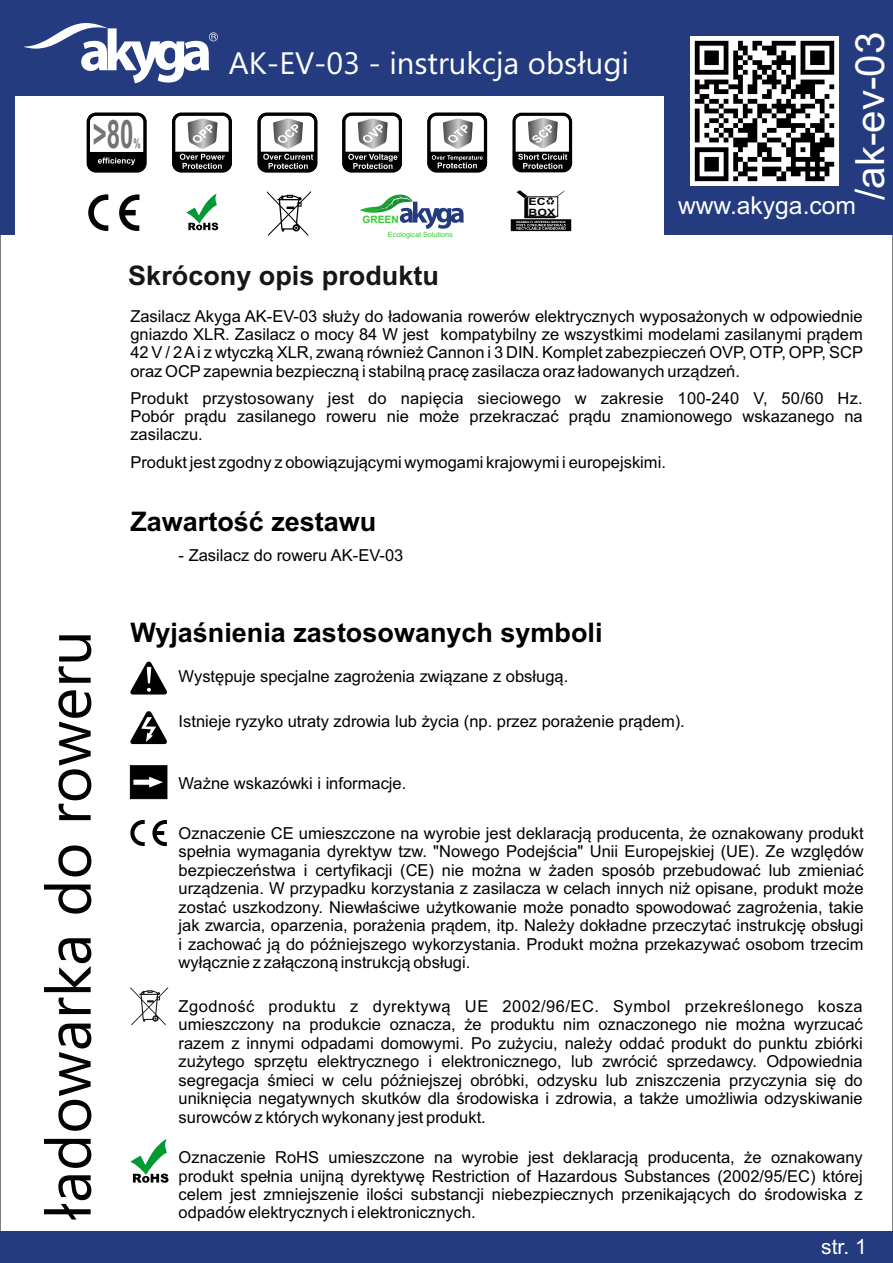
<style>
.page{position:relative;width:893px;height:1263px;background:#fff}
.page>*{position:absolute;margin:0;border:0;box-sizing:border-box;transform-origin:0 0}
.t1{font:63px "Ebrima";color:#030303}
.t2{font:40.35px "Arial";color:#fff}
.t3{font:700 39.3px "Arial";color:#737373;scale:.61 1}
.t4{font:31.05px "Ebrima";color:#fff}
.t5{font:700 27px "Arial";color:#000}
.t6{font:700 27px "Arial";color:#151616}
.t7{font:24.6px "Arial";color:#fff}
.t8{font:21px "Arial";color:#fff}
.t9{font:16.5px/18.5px "Arial";color:#000;text-align:justify}
.t10{font:700 13.35px "Arial";color:#737373;scale:.61 1}
.t11{font:700 10.2px "Arial";color:#3c3}
.t12{font:700 10.05px/11.2px "Arial";color:#030303;scale:1.23 1}
.t13{font:7.2px "Arial";color:#3c3}
</style>
<div class="page">
<div style="left:0;top:0;width:893px;height:235px;background:#243b80"></div>
<div style="left:16px;top:96px;width:648px;height:149px;background:#fff"></div>
<div style="left:512px;top:113px;width:60px;height:59px;background:#fff;border:3px solid #000;border-radius:8px"></div>
<div style="left:427px;top:113px;width:60px;height:59px;background:#fff;border:3px solid #000;border-radius:8px"></div>
<svg style="left:429px;top:118px;width:56px;height:53px"></svg>
<svg style="left:514px;top:118px;width:56px;height:53px"></svg>
<div style="left:172px;top:113px;width:60px;height:59px;background:#fff;border:3px solid #000;border-radius:8px"></div>
<div style="left:258px;top:113px;width:59px;height:59px;background:#fff;border:3px solid #000;border-radius:8px"></div>
<div style="left:342px;top:113px;width:60px;height:59px;background:#fff;border:3px solid #000;border-radius:8px"></div>
<svg style="left:174px;top:118px;width:56px;height:53px"></svg>
<svg style="left:259px;top:118px;width:57px;height:53px"></svg>
<svg style="left:344px;top:118px;width:56px;height:53px"></svg>
<div style="left:87px;top:113px;width:59px;height:59px;background:#fff;border:3px solid #000;border-radius:8px"></div>
<svg style="left:88px;top:152px;width:57px;height:19px"></svg>
<svg style="left:23px;top:23px;width:195px;height:60px"></svg>
<svg style="left:130px;top:662px;width:37px;height:32px"></svg>
<svg style="left:130px;top:711px;width:37px;height:33px"></svg>
<svg style="left:130px;top:765px;width:38px;height:34px"></svg>
<svg style="left:130px;top:987px;width:38px;height:38px"></svg>
<div style="left:0;top:1231px;width:893px;height:31px;background:#243b80"></div>
<svg style="left:152px;top:820px;width:15px;height:26px"></svg>
<svg style="left:130px;top:820px;width:15px;height:26px"></svg>
<svg style="left:186px;top:194px;width:33px;height:37px"></svg>
<svg style="left:119px;top:194px;width:20px;height:37px"></svg>
<svg style="left:88px;top:194px;width:20px;height:37px"></svg>
<svg style="left:511px;top:190px;width:60px;height:41px"></svg>
<svg style="left:360px;top:194px;width:104px;height:35px"></svg>
<svg style="left:267px;top:191px;width:44px;height:45px"></svg>
<svg style="left:130px;top:1139px;width:39px;height:44px"></svg>
<img style="left:690px;top:37px;width:148px;height:149px">
<h3 class="t3" style="left:93px;top:119px;width:68px">&gt;80</h3>
<p class="t10" style="left:134px;top:138px;width:13px">%</p>
<h3 class="t4" style="left:229px;top:51px;width:402px">AK-EV-03 - instrukcja obsługi</h3>
<p class="t11" style="left:363px;top:215px;width:38px">GREEN</p>
<p class="t13" style="left:388px;top:232px;width:66px">Ecological Solutions</p>
<p class="t12" style="left:529px;top:196px;width:23px">EC<br>BOX</p>
<h3 class="t6" style="left:128px;top:265px;width:312px">Skrócony opis produktu</h3>
<h2 class="t2" style="left:855px;top:200px;width:169px;rotate:-90deg">/ak-ev-03</h2>
<h3 class="t7" style="left:678px;top:196px;width:180px">www.akyga.com</h3>
<p class="t9" style="left:130px;top:308px;width:734px">Zasilacz Akyga AK-EV-03 służy do ładowania rowerów elektrycznych wyposażonych w odpowiednie gniazdo XLR. Zasilacz o mocy 84 W jest kompatybilny ze wszystkimi modelami zasilanymi prądem 42 V / 2 Ai z wtyczką XLR, zwaną również Cannon i 3 DIN. Komplet zabezpieczeń OVP, OTP, OPP, SCP oraz OCPzapewnia bezpieczną i stabilną pracę zasilacza oraz ładowanych urządzeń.</p>
<p class="t9" style="left:130px;top:390px;width:734px">Produkt przystosowany jest do napięcia sieciowego w zakresie 100-240 V, 50/60 Hz.<br>Pobór prądu zasilanego roweru nie może przekraczać prądu znamionowego wskazanego na zasilaczu.</p>
<h1 class="t1" style="left:45px;top:1220px;width:591px;rotate:-90deg">ładowarka do roweru</h1>
<p class="t9" style="left:130px;top:454px;width:537px">Produkt jest zgodny z obowiązującymi wymogami krajowymi i europejskimi.</p>
<h3 class="t5" style="left:130px;top:511px;width:248px">Zawartość zestawu</h3>
<p class="t9" style="left:179px;top:548px;width:226px">- Zasilacz do roweru AK-EV-03</p>
<h3 class="t5" style="left:130px;top:622px;width:474px">Wyjaśnienia zastosowanych symboli</h3>
<p class="t9" style="left:179px;top:669px;width:391px">Występuje specjalne zagrożenia związane z obsługą.</p>
<p class="t9" style="left:179px;top:713px;width:508px">Istnieje ryzyko utraty zdrowia lub życia (np. przez porażenie prądem).</p>
<p class="t9" style="left:179px;top:775px;width:229px">Ważne wskazówki i informacje.</p>
<p class="t9" style="left:179px;top:825px;width:686px">Oznaczenie CE umieszczone na wyrobie jest deklaracją producenta, że oznakowany produkt spełnia wymagania dyrektyw tzw. "Nowego Podejścia" Unii Europejskiej (UE). Ze względów bezpieczeństwa i certyfikacji (CE) nie można w żaden sposób przebudować lub zmieniać urządzenia. W przypadku korzystania z zasilacza w celach innych niż opisane, produkt może zostać uszkodzony. Niewłaściwe użytkowanie może ponadto spowodować zagrożenia, takie jak zwarcia, oparzenia, porażenia prądem, itp. Należy dokładne przeczytać instrukcję obsługi i zachować ją do późniejszego wykorzystania. Produkt można przekazywać osobom trzecim wyłącznie z załączoną instrukcją obsługi.</p>
<p class="t9" style="left:179px;top:998px;width:686px">Zgodność produktu z dyrektywą UE 2002/96/EC. Symbol przekreślonego kosza umieszczony na produkcie oznacza, że produktu nim oznaczonego nie można wyrzucać razem z innymi odpadami domowymi. Po zużyciu, należy oddać produkt do punktu zbiórki zużytego sprzętu elektrycznego i elektronicznego, lub zwrócić sprzedawcy. Odpowiednia segregacja śmieci w celu późniejszej obróbki, odzysku lub zniszczenia przyczynia się do uniknięcia negatywnych skutków dla środowiska i zdrowia, a także umożliwia odzyskiwanie surowców z których wykonany jest produkt.</p>
<p class="t9" style="left:179px;top:1150px;width:686px">Oznaczenie RoHS umieszczone na wyrobie jest deklaracją producenta, że oznakowany produkt spełnia unijną dyrektywę Restriction of Hazardous Substances (2002/95/EC) której celem jest zmniejszenie ilości substancji niebezpiecznych przenikających do środowiska z odpadów elektrycznych i elektronicznych.</p>
<p class="t8" style="left:821px;top:1239px;width:47px">str. 1</p>
</div>
